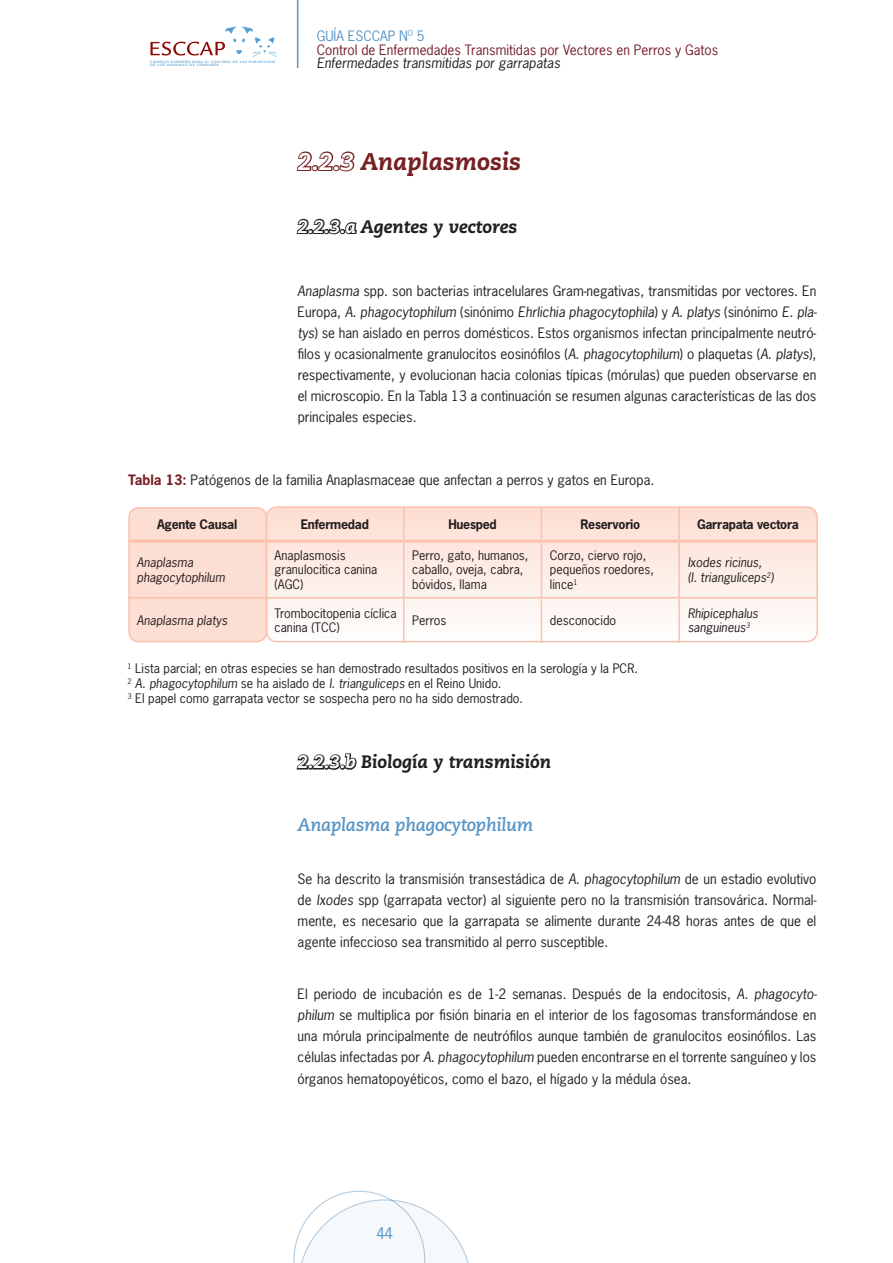
<style>
.page{position:relative;width:893px;height:1263px;background:#fff}
.page>*{position:absolute;margin:0;border:0;box-sizing:border-box;transform-origin:0 0}
.t1{font:italic 800 24px "Caecilia";color:#762023}
.t2{font:italic 800 18px "Caecilia";color:#231f20}
.t3{font:italic 700 18px "Caecilia";letter-spacing:-.02em;color:#5795c7}
.t4{font:15px "News Gothic";color:#5795c7}
.t5{font:13.5px/21px "News Gothic";color:#231f20;text-align:justify}
.t6{font:13.5px/14.2px "News Gothic";color:#761e2b}
.t7{font:italic 13.5px "News Gothic";color:#231f20}
.t8{font:12.3px/14.9px "News Gothic";color:#231f20}
.t9{font:italic 12.3px/14.9px "News Gothic";color:#231f20}
.t10{font:700 12.3px "News Gothic";letter-spacing:-.02em;color:#231f20}
.t11{font:700 3.6px/3.6px "Legacy Sans";letter-spacing:.13em;color:#56a0d5}
.s1{color:#5795c7}
.s2{color:#fff}
.s3{font-style:italic}
.s4{font-weight:700;color:#762023}
</style>
<div class="page">
<svg style="left:150px;top:26px;width:127px;height:31px"></svg>
<hr style="left:297px;top:0;width:1px;height:68px;background:#5795c7">
<svg style="left:293px;top:1191px;width:176px;height:72px"></svg>
<svg style="left:296px;top:151px;width:61px;height:84px"></svg>
<svg style="left:296px;top:753px;width:61px;height:17px"></svg>
<svg style="left:267px;top:509px;width:550px;height:133px"></svg>
<div style="left:129px;top:508px;width:137px;height:134px;background:#fdded2;border-radius:10px"></div>
<div style="left:128px;top:507px;width:139px;height:135px;border:2px solid #fbc0ae;border-radius:10px"></div>
<div style="left:266px;top:506px;width:552px;height:136px;border:2px solid #fbc0ae;border-radius:11px"></div>
<hr style="left:403px;top:507px;width:1px;height:33px;background:#fbc0ae">
<hr style="left:541px;top:507px;width:1px;height:33px;background:#fbc0ae">
<hr style="left:678px;top:507px;width:2px;height:33px;background:#fbc0ae">
<hr style="left:403px;top:543px;width:1px;height:54px;background:#fbc0ae">
<hr style="left:541px;top:543px;width:1px;height:54px;background:#fbc0ae">
<hr style="left:403px;top:598px;width:1px;height:44px;background:#fbc0ae">
<hr style="left:541px;top:598px;width:1px;height:44px;background:#fbc0ae">
<hr style="left:678px;top:543px;width:2px;height:54px;background:#fbc0ae">
<hr style="left:678px;top:598px;width:2px;height:44px;background:#fbc0ae">
<hr style="left:128px;top:597px;width:138px;height:1px;background:#fbc0ae">
<hr style="left:266px;top:597px;width:138px;height:1px;background:#fbc0ae">
<hr style="left:404px;top:597px;width:137px;height:1px;background:#fbc0ae">
<hr style="left:541px;top:597px;width:138px;height:1px;background:#fbc0ae">
<hr style="left:679px;top:597px;width:138px;height:1px;background:#fbc0ae">
<hr style="left:128px;top:540px;width:138px;height:3px;background:#fbc0ae">
<hr style="left:266px;top:540px;width:138px;height:3px;background:#fbc0ae">
<hr style="left:404px;top:540px;width:137px;height:3px;background:#fbc0ae">
<hr style="left:541px;top:540px;width:138px;height:3px;background:#fbc0ae">
<hr style="left:679px;top:540px;width:138px;height:3px;background:#fbc0ae">
<p class="t11" style="left:150px;top:60px;width:127px">CONSEJO EUROPEO PARA EL CONTROL DE LAS PARASITOSIS<br>DE LOS ANIMALES DE COMPAÑÍA</p>
<p class="t6" style="left:317px;top:28px;width:403px"><span class="s1">GUÍa esCCap n</span><sup>o</sup> <span class="s1">5<br></span>Control de enfermedades transmitidas por Vectores en perros y Gatos</p>
<p class="t7" style="left:317px;top:55px;width:245px">Enfermedades transmitidas por garrapatas</p>
<h1 class="t1" style="left:298px;top:147px;width:225px"><span class="s2">2.2.3</span> Anaplasmosis</h1>
<h2 class="t2" style="left:298px;top:216px;width:221px"><span class="s2">2.2.3.a</span> Agentes y vectores</h2>
<p class="t5" style="left:298px;top:280px;width:521px"><span class="s3">Anaplasma</span> spp. son bacterias intracelulares Gram-negativas, transmitidas por vectores. en europa, <span class="s3">A. phagocytophilum</span> (sinónimo <span class="s3">Ehrlichia phagocytophila</span>) y <span class="s3">A. platys</span> (sinónimo <span class="s3">E. pla&shy;tys</span>) se han aislado en perros domésticos. estos organismos infectan principalmente neutró&shy;filos y ocasionalmente granulocitos eosinófilos (<span class="s3">A. phagocytophilum</span>) o plaquetas (<span class="s3">A. platys</span>), respectivamente, y evolucionan hacia colonias típicas (mórulas) que pueden observarse en el microscopio. en la tabla 13 a continuación se resumen algunas características de las dos principales especies.</p>
<p class="t5" style="left:128px;top:469px;width:527px"><span class="s4">Tabla 13:</span> patógenos de la familia anaplasmaceae que anfectan a perros y gatos en europa.</p>
<p class="t10" style="left:157px;top:516px;width:82px">Agente Causal</p>
<p class="t10" style="left:301px;top:516px;width:70px">Enfermedad</p>
<p class="t10" style="left:448px;top:516px;width:50px">Huesped</p>
<p class="t10" style="left:580px;top:516px;width:61px">Reservorio</p>
<p class="t10" style="left:697px;top:516px;width:104px">Garrapata vectora</p>
<p class="t9" style="left:137px;top:555px;width:90px">Anaplasma phagocytophilum</p>
<p class="t8" style="left:275px;top:547px;width:104px">anaplasmosis granulocitica canina (aGC)</p>
<p class="t8" style="left:412px;top:547px;width:118px">perro, gato, humanos, caballo, oveja, cabra, bóvidos, llama</p>
<p class="t8" style="left:550px;top:547px;width:106px">Corzo, ciervo rojo, pequeños roedores, lince<sup>1</sup></p>
<p class="t9" style="left:688px;top:555px;width:88px">Ixodes ricinus, (I. trianguliceps<sup>2</sup>)</p>
<p class="t9" style="left:137px;top:613px;width:92px">Anaplasma platys</p>
<p class="t8" style="left:275px;top:605px;width:124px">trombocitopenia cíclica canina (tCC)</p>
<p class="t8" style="left:412px;top:613px;width:36px">perros</p>
<p class="t8" style="left:550px;top:613px;width:68px">desconocido</p>
<p class="t9" style="left:688px;top:605px;width:72px">Rhipicephalus sanguineus<sup>3</sup></p>
<p class="t8" style="left:128px;top:661px;width:512px"><sup>1</sup> lista parcial; en otras especies se han demostrado resultados positivos en la serología y la pCr.<br><sup>2</sup> <span class="s3">A. phagocytophilum</span> se ha aislado de <span class="s3">I. trianguliceps</span> en el reino Unido.<br><sup>3</sup> el papel como garrapata vector se sospecha pero no ha sido demostrado.</p>
<h2 class="t2" style="left:298px;top:751px;width:255px"><span class="s2">2.2.3.b</span> Biología y transmisión</h2>
<h2 class="t3" style="left:298px;top:815px;width:237px">Anaplasma phagocytophilum</h2>
<p class="t5" style="left:298px;top:868px;width:520px">se ha descrito la transmisión transestádica de <span class="s3">A. phagocytophilum</span> de un estadio evolutivo de <span class="s3">Ixodes</span> spp (garrapata vector) al siguiente pero no la transmisión transovárica. normal&shy;mente, es necesario que la garrapata se alimente durante 24-48 horas antes de que el agente infeccioso sea transmitido al perro susceptible.</p>
<p class="t5" style="left:298px;top:984px;width:521px">el periodo de incubación es de 1-2 semanas. después de la endocitosis, <span class="s3">A. phagocyto&shy;philum</span> se multiplica por fisión binaria en el interior de los fagosomas transformándose en una mórula principalmente de neutrófilos aunque también de granulocitos eosinófilos. las células infectadas por <span class="s3">A. phagocytophilum</span> pueden encontrarse en el torrente sanguíneo y los órganos hematopoyéticos, como el bazo, el hígado y la médula ósea.</p>
<p class="t4" style="left:376px;top:1224px;width:18px">44</p>
</div>
